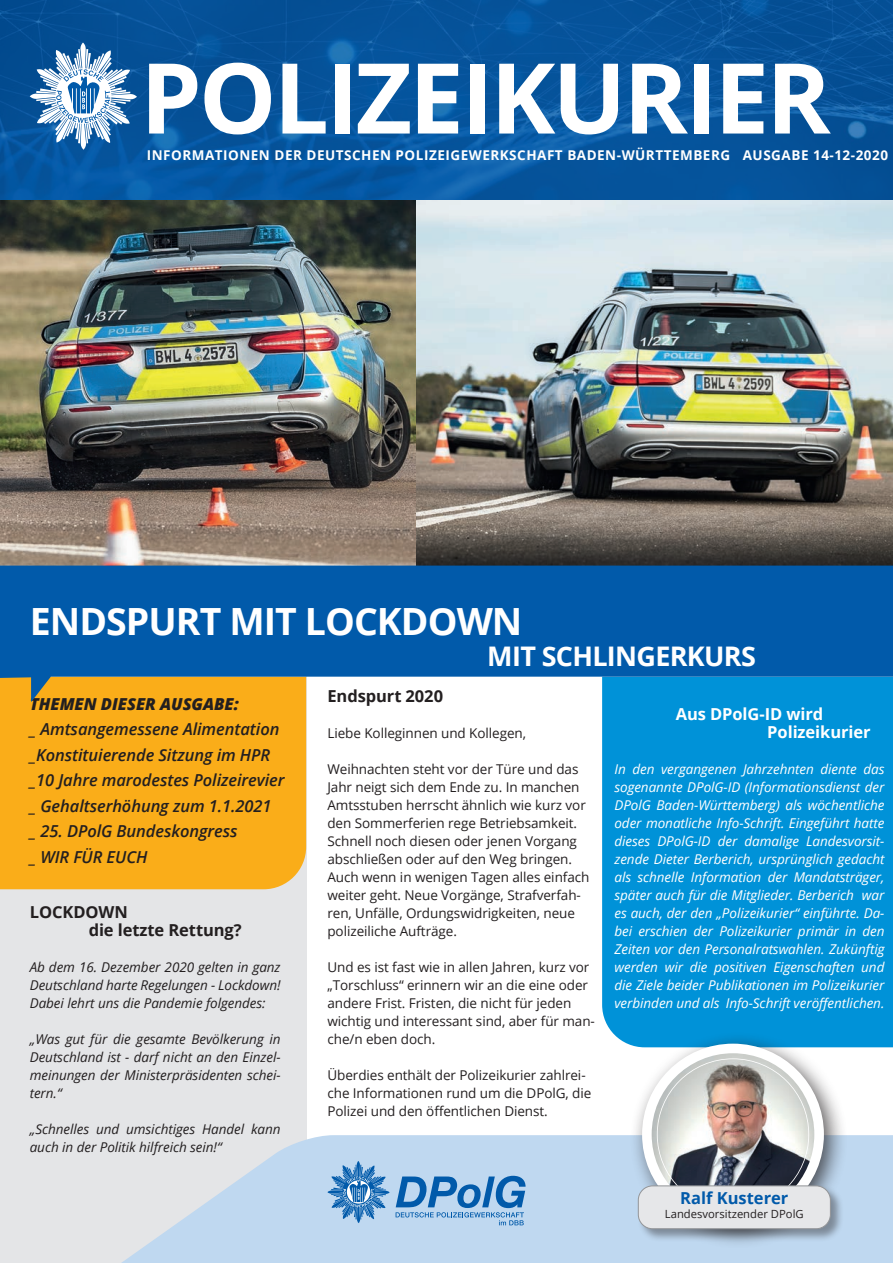
<style>
.page{position:relative;width:893px;height:1263px;background:#fff}
.page>*{position:absolute;margin:0;border:0;box-sizing:border-box;transform-origin:0 0}
.t1{font:700 97.8px "Open Sans";letter-spacing:-.03em;color:#fff}
.t2{font:700 37.5px "Open Sans";letter-spacing:-.025em;color:#fff}
.t3{font:700 27px "Open Sans";letter-spacing:-.025em;color:#fff}
.t4{font:italic 600 16.5px/25.5px "Open Sans";letter-spacing:-.005em;color:#231f20}
.t5{font:700 16.5px/18px "Open Sans";letter-spacing:-.005em;color:#231f20}
.t6{font:700 16.5px/18px "Open Sans";letter-spacing:-.005em;color:#fff}
.t7{font:italic 800 16.5px "Open Sans";letter-spacing:-.005em;color:#231f20}
.t8{font:700 16.5px "Open Sans";color:#015aaa}
.t9{font:13.5px/18px "Open Sans";letter-spacing:-.005em;color:#231f20}
.t10{font:italic 13.5px/18px "Open Sans";letter-spacing:-.005em;color:#fff;text-align:justify}
.t11{font:italic 13.5px/18px "Open Sans";letter-spacing:-.005em;color:#231f20;text-align:justify}
.t12{font:700 13.5px "Open Sans";letter-spacing:.04em;color:#fff}
.t13{font:11.25px "Open Sans";color:#231f20}
</style>
<div class="page">
<img style="left:416px;top:200px;width:477px;height:366px">
<div style="left:0;top:0;width:306px;height:1263px;background:#e4e5e7"></div>
<img style="left:0;top:200px;width:416px;height:366px">
<div style="left:602px;top:702px;width:291px;height:345px;background:#0092d8"></div>
<img style="left:0;top:0;width:893px;height:200px">
<svg style="left:30px;top:43px;width:107px;height:107px"></svg>
<svg style="left:121px;top:1135px;width:772px;height:128px;fill:#bfd8f0"></svg>
<div style="left:0;top:702px;width:306px;height:187px;background:#faad19"></div>
<svg style="left:0;top:566px;width:893px;height:136px;fill:#015aaa"></svg>
<div style="left:629px;top:1031px;width:219px;height:218px;background:#231f20;opacity:.75"></div>
<img style="left:642px;top:1044px;width:182px;height:141px">
<div style="left:637px;top:1185px;width:207px;height:57px;background:#231f20;opacity:.42"></div>
<div style="left:638px;top:1186px;width:192px;height:43px;background:#e6e7e9;border-radius:14px"></div>
<div style="left:638px;top:1185px;width:193px;height:44px;border:1px solid #939598;border-radius:14px"></div>
<svg style="left:327px;top:1161px;width:63px;height:62px"></svg>
<svg style="left:396px;top:1176px;width:130px;height:49px"></svg>
<h1 class="t1" style="left:140px;top:29px;width:692px">POLIZEIKURIER</h1>
<p class="t12" style="left:147px;top:146px;width:743px">INFORMATIONEN DER DEUTSCHEN POLIZEIGEWERKSCHAFT BADEN-WÜRTTEMBERG AUSGABE 14-12-2020</p>
<h2 class="t2" style="left:30px;top:595px;width:494px">ENDSPURT MIT LOCKDOWN</h2>
<p class="t7" style="left:30px;top:691px;width:210px">THEMEN DIESER AUSGABE:</p>
<p class="t4" style="left:30px;top:716px;width:256px">_ Amtsangemessene Alimentation _Konstituierende Sitzung im HPR _10 Jahre marodestes Polizeirevier _ Gehaltserhöhung zum 1.1.2021<br>_ 25. DPolG Bundeskongress<br>_ WIR FÜR EUCH</p>
<p class="t5" style="left:89px;top:903px;width:155px;text-indent:-59px">LOCKDOWN<br>die letzte Rettung?</p>
<p class="t11" style="left:30px;top:958px;width:252px">Ab dem 16. Dezember 2020 gelten in ganz Deutschland harte Regelungen - Lockdown!<br>Dabei lehrt uns die Pandemie folgendes:</p>
<p class="t11" style="left:30px;top:1030px;width:252px">„Was gut für die gesamte Bevölkerung in Deutschland ist - darf nicht an den Einzel&shy;meinungen der Ministerpräsidenten schei&shy;tern.“</p>
<p class="t11" style="left:30px;top:1120px;width:252px">„Schnelles und umsichtiges Handel kann auch in der Politik hilfreich sein!“</p>
<h3 class="t3" style="left:487px;top:637px;width:270px">MIT SCHLINGERKURS</h3>
<p class="t5" style="left:327px;top:687px;width:117px">Endspurt 2020</p>
<p class="t9" style="left:327px;top:724px;width:200px">Liebe Kolleginnen und Kollegen,</p>
<p class="t9" style="left:327px;top:760px;width:264px">Weihnachten steht vor der Türe und das Jahr neigt sich dem Ende zu. In manchen Amtsstuben herrscht ähnlich wie kurz vor den Sommerferien rege Betriebsamkeit.<br>Schnell noch diesen oder jenen Vorgang abschließen oder auf den Weg bringen.<br>Auch wenn in wenigen Tagen alles einfach weiter geht. Neue Vorgänge, Strafverfah&shy;ren, Unfälle, Ordungswidrigkeiten, neue polizeiliche Aufträge.</p>
<p class="t9" style="left:327px;top:958px;width:269px">Und es ist fast wie in allen Jahren, kurz vor „Torschluss“ erinnern wir an die eine oder andere Frist. Fristen, die nicht für jeden wichtig und interessant sind, aber für man&shy;che/n eben doch.</p>
<p class="t9" style="left:327px;top:1066px;width:265px">Überdies enthält der Polizeikurier zahlrei&shy;che Informationen rund um die DPolG, die<br>Polizei und den öffentlichen Dienst.</p>
<p class="t6" style="left:767px;top:705px;width:105px;text-indent:-92px">Aus DPolG-ID wird<br>Polizeikurier</p>
<p class="t10" style="left:614px;top:760px;width:271px">In den vergangenen Jahrzehnten diente das sogenannte DPolG-ID (Informationsdienst der DPolG Baden-Württemberg) als wöchentliche oder monatliche Info-Schrift. Eingeführt hatte dieses DPolG-ID der damalige Landesvorsit&shy;zende Dieter Berberich, ursprünglich gedacht als schnelle Information der Mandatsträger, später auch für die Mitglieder. Berberich war es auch, der den „Polizeikurier“ einführte. Da&shy;bei erschien der Polizeikurier primär in den Zeiten vor den Personalratswahlen. Zukünftig werden wir die positiven Eigenschaften und die Ziele beider Publikationen im Polizeikurier verbinden und als Info-Schrift veröffentlichen.</p>
<p class="t8" style="left:680px;top:1186px;width:110px">Ralf Kusterer</p>
<p class="t13" style="left:665px;top:1206px;width:140px">Landesvorsitzender DPolG</p>
</div>
